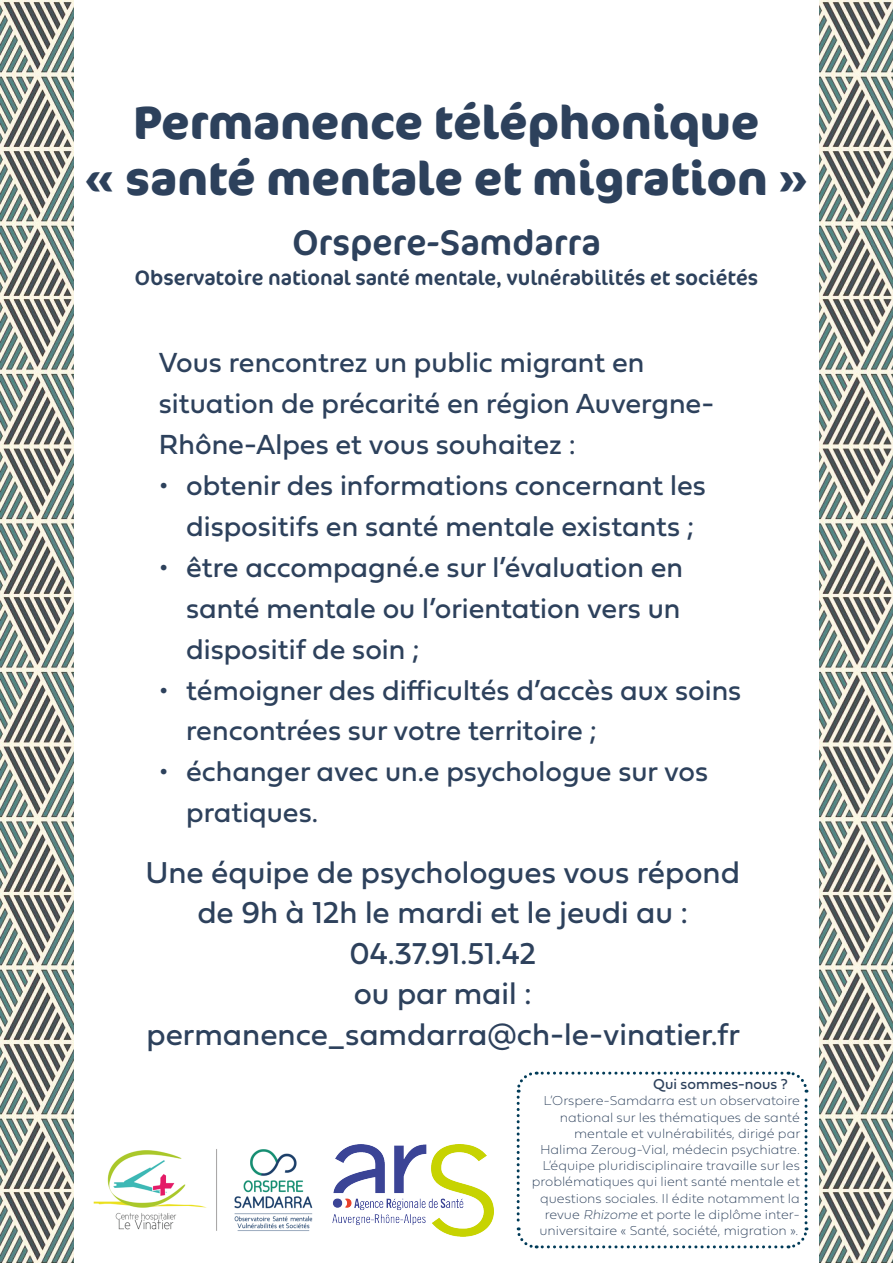
<style>
.page{position:relative;width:893px;height:1263px;background:#fff}
.page>*{position:absolute;margin:0;border:0;box-sizing:border-box;transform-origin:0 0}
.t1{font:700 46.5px/55.8px "Cocon Pro";color:#2d415c;text-align:center}
.t2{font:36px "Cocon Pro";color:#2d415c}
.t3{font:31.5px "Fieldwork Geo Regular";color:#2d415c}
.t4{font:28.8px/41px "Fieldwork Geo Regular";color:#2d415c}
.t5{font:21px "Cocon Pro";color:#2d415c}
.t6{font:15px "Fieldwork Geo Regular";color:#2d415c}
.t7{font:13.5px/16.2px "Fieldwork Geo Hair";color:#2d415c;text-align:right}
.s1{font-family:"Fieldwork Italic Hair"}
</style>
<div class="page">
<img style="left:0;top:0;width:73px;height:1263px">
<svg style="left:516px;top:1071px;width:293px;height:178px"></svg>
<img style="left:820px;top:0;width:73px;height:1263px">
<img style="left:333px;top:1144px;width:160px;height:93px">
<img style="left:93px;top:1149px;width:220px;height:82px">
<p class="t1" style="left:85px;top:93px;width:725px">Permanence téléphonique<br>« santé mentale et migration »</p>
<p class="t2" style="left:292px;top:218px;width:310px">Orspere-Samdarra</p>
<p class="t5" style="left:135px;top:263px;width:625px">Observatoire national santé mentale, vulnérabilités et sociétés</p>
<p class="t4" style="left:159px;top:341px;width:557px">Vous rencontrez un public migrant en situation de précarité en région Auvergne-<br>Rhône-Alpes et vous souhaitez :</p>
<p class="t4" style="left:159px;top:464px;width:549px;text-align:center">• obtenir des informations concernant les dispositifs en santé mentale existants ;</p>
<p class="t4" style="left:186px;top:545px;width:498px;text-align:justify;text-indent:-27px">• être accompagné.e sur l’évaluation en santé mentale ou l’orientation vers un dispositif de soin ;</p>
<p class="t4" style="left:186px;top:668px;width:557px;text-indent:-27px">• témoigner des difficultés d’accès aux soins rencontrées sur votre territoire ;</p>
<p class="t4" style="left:186px;top:750px;width:523px;text-indent:-27px">• échanger avec un.e psychologue sur vos pratiques.</p>
<p class="t3" style="left:146px;top:847px;width:596px">Une équipe de psychologues vous répond</p>
<p class="t3" style="left:197px;top:888px;width:492px">de 9h à 12h le mardi et le jeudi au :</p>
<p class="t3" style="left:349px;top:928px;width:188px">04.37.91.51.42</p>
<p class="t3" style="left:354px;top:969px;width:179px">ou par mail :</p>
<p class="t3" style="left:146px;top:1009px;width:595px">permanence_samdarra@ch-le-vinatier.fr</p>
<p class="t6" style="left:653px;top:1072px;width:136px">Qui sommes-nous ?</p>
<p class="t7" style="left:532px;top:1092px;width:270px">L’Orspere-Samdarra est un observatoire national sur les thématiques de santé mentale et vulnérabilités, dirigé par Halima Zeroug-Vial, médecin psychiatre.<br>L’équipe pluridisciplinaire travaille sur les problématiques qui lient santé mentale et questions sociales. Il édite notamment la revue <span class="s1">Rhizome</span> et porte le diplôme inter&shy;universitaire « Santé, société, migration ».</p>
</div>
